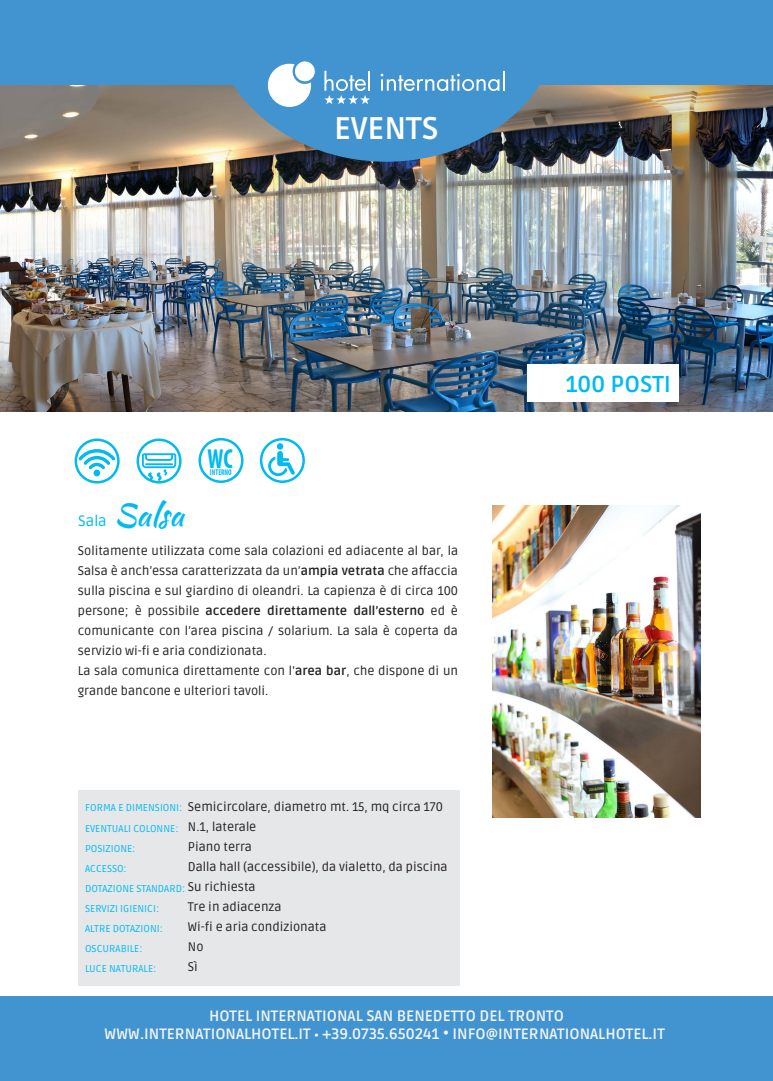
<style>
.page{position:relative;width:773px;height:1081px;background:#fff}
.page>*{position:absolute;margin:0;border:0;box-sizing:border-box;transform-origin:0 0}
.t1{font:31.25px "Kaushan Script";color:#00baf1}
.t2{font:700 31.25px "Ruda";color:#fff}
.t3{font:700 condensed 27.62px "Myriad Pro";color:#00baf1;scale:.85 1}
.t4{font:700 23px "Ruda";color:#00baf1}
.t5{font:700 15px/17.5px "Ruda";color:#f2f3f4;text-align:center}
.t6{font:12.5px/20px "Ruda";color:#231f20}
.t7{font:10px/20px "Ruda";color:#00baf1}
.t8{font:700 condensed 8.38px "Myriad Pro";color:#00baf1;scale:.85 1}
.s1{font-family:"Ruda";font-size:15px}
.s2{font-weight:700}
.s3{font-family:"Myriad Pro";font-weight:400}
</style>
<div class="page">
<img style="left:493px;top:506px;width:207px;height:312px">
<div style="left:79px;top:789px;width:381px;height:196px;background:#e6e7e9"></div>
<img style="left:0;top:85px;width:772px;height:326px">
<div style="left:527px;top:364px;width:151px;height:37px;background:#fff"></div>
<svg style="left:212px;top:85px;width:349px;height:77px;fill:#4194d0"></svg>
<div style="left:0;top:0;width:772px;height:85px;background:#4194d0"></div>
<hr style="left:502px;top:71px;width:2px;height:20px;background:#fff">
<svg style="left:380px;top:74px;width:119px;height:17px"></svg>
<svg style="left:324px;top:71px;width:46px;height:33px"></svg>
<svg style="left:268px;top:64px;width:43px;height:43px"></svg>
<div style="left:295px;top:61px;width:20px;height:20px;background:#fff;border-radius:50%"></div>
<div style="left:0;top:996px;width:772px;height:85px;background:#4194d0"></div>
<svg style="left:76px;top:440px;width:42px;height:42px"></svg>
<div style="left:75px;top:438px;width:45px;height:45px;border:2px solid #00baf1;border-radius:50%"></div>
<div style="left:94px;top:469px;width:6px;height:7px;background:#00baf1;border-radius:50%"></div>
<svg style="left:78px;top:449px;width:37px;height:20px"></svg>
<svg style="left:138px;top:440px;width:42px;height:42px"></svg>
<div style="left:136px;top:438px;width:45px;height:45px;border:2px solid #00baf1;border-radius:50%"></div>
<svg style="left:142px;top:453px;width:34px;height:28px"></svg>
<div style="left:198px;top:438px;width:45px;height:45px;border:2px solid #00baf1;border-radius:50%"></div>
<svg style="left:261px;top:439px;width:42px;height:43px"></svg>
<div style="left:260px;top:438px;width:45px;height:45px;border:2px solid #00baf1;border-radius:50%"></div>
<div style="left:277px;top:443px;width:6px;height:7px;background:#00baf1;border-radius:50%"></div>
<svg style="left:268px;top:451px;width:27px;height:25px"></svg>
<h1 class="t2" style="left:334px;top:110px;width:106px">EVENTS</h1>
<h1 class="t1" style="left:78px;top:492px;width:107px"><span class="s1">Sala</span> Salsa</h1>
<h2 class="t3" style="left:207px;top:441px;width:31px">WC</h2>
<p class="t8" style="left:210px;top:467px;width:27px">INTERNO</p>
<p class="t6" style="left:78px;top:540px;width:382px">Solitamente utilizzata come sala colazioni ed adiacente al bar, la Salsa è anch’essa caratterizzata da un’<span class="s2">ampia vetrata</span> che affaccia sulla piscina e sul giardino di oleandri. La capienza è di circa 100 persone; è possibile <span class="s2">accedere direttamente dall’esterno</span> ed è comunicante con l’area piscina / solarium. La sala è coperta da servizio wi-fi e aria condizionata.<br>La sala comunica direttamente con l’<span class="s2">area bar</span>, che dispone di un grande bancone e ulteriori tavoli.</p>
<p class="t6" style="left:188px;top:797px;width:261px">Semicircolare, diametro mt. 15, mq circa 170<br>N.1, laterale<br>Piano terra<br>Dalla hall (accessibile), da vialetto, da piscina<br>Su richiesta<br>Tre in adiacenza<br>Wi-fi e aria condizionata<br>No<br>Sì</p>
<p class="t7" style="left:85px;top:798px;width:102px">FORMA E DIMENSIONI:<br>EVENTUALI COLONNE:<br>POSIZIONE:<br>ACCESSO:<br>DOTAZIONE STANDARD:<br>SERVIZI IGIENICI:<br>ALTRE DOTAZIONI:<br>OSCURABILE:<br>LUCE NATURALE:</p>
<h3 class="t4" style="left:565px;top:371px;width:107px">100 POSTI</h3>
<p class="t5" style="left:105px;top:1007px;width:561px">HOTEL INTERNATIONAL SAN BENEDETTO DEL TRONTO<br>WWW.INTERNATIONALHOTEL.IT <span class="s3">•</span> +39.0735.650241 • INFO@INTERNATIONALHOTEL.IT</p>
</div>
